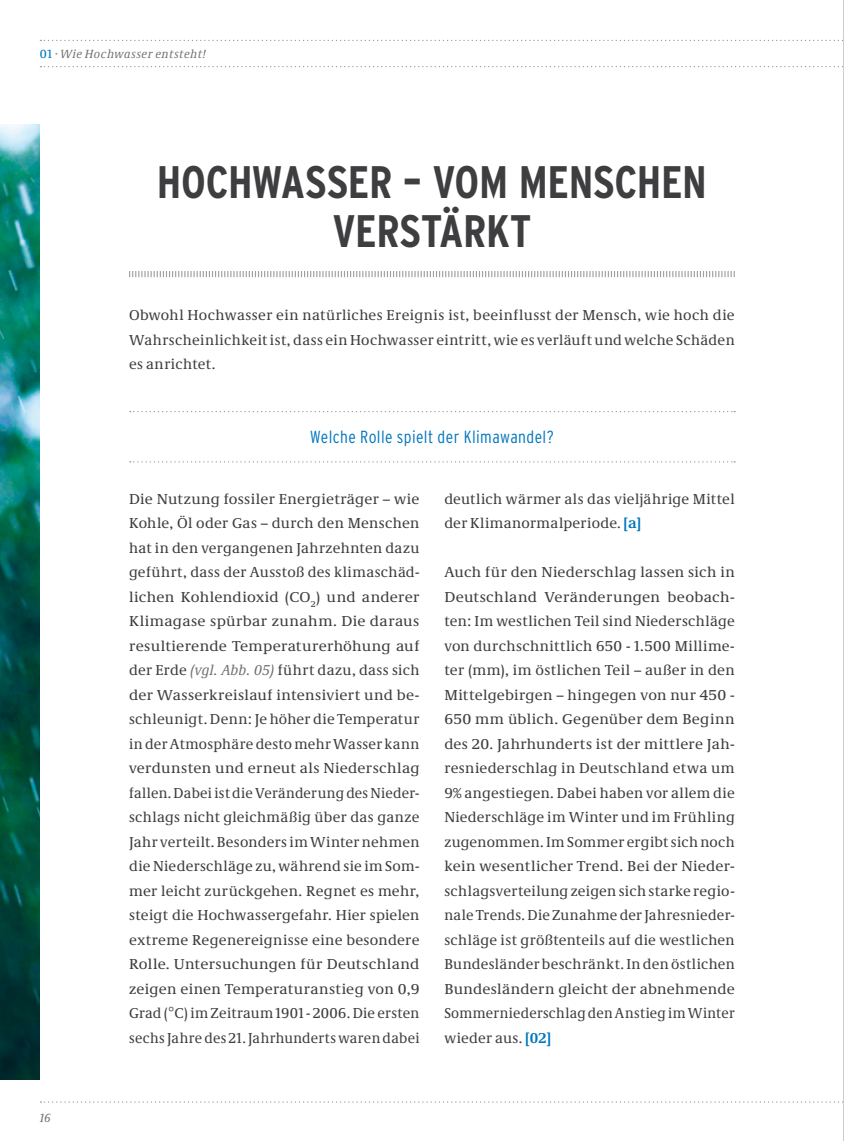
<style>
.page{position:relative;width:844px;height:1141px;background:#fff}
.page>*{position:absolute;margin:0;border:0;box-sizing:border-box;transform-origin:0 0}
.Innenseiten_Headline{font:700 condensed 45.5px/49px "Interstate";letter-spacing:-.005em;color:#3e3d40;text-align:center}
.Innenseite_Subheadli{font:300 condensed 17.5px "Interstate";letter-spacing:.02em;color:#0076bd}
.Fließtext{font:14.88px/24.5px "Neue Demos";letter-spacing:.025em;color:#3e3d40;text-align:justify}
.Fließtext-2{font:14.88px/24.5px "Neue Demos";letter-spacing:.025em;color:#3e3d40;text-align:justify;scale:1.04 1}
.t1{font:italic 12.25px "Neue Demos";letter-spacing:.04em;color:#707172}
.s1{font-style:normal;color:#0076bd}
.s2{font-style:italic;color:#707172}
.s3{font-weight:700;color:#0076bd}
</style>
<div class="page">
<img style="left:0;top:124px;width:40px;height:956px">
<svg style="left:129px;top:271px;width:605px;height:6px"></svg>
<svg style="left:130px;top:461px;width:605px;height:2px"></svg>
<svg style="left:130px;top:411px;width:605px;height:1px"></svg>
<svg style="left:40px;top:1101px;width:803px;height:2px"></svg>
<svg style="left:40px;top:40px;width:803px;height:1px"></svg>
<svg style="left:40px;top:66px;width:803px;height:1px"></svg>
<hr style="left:843px;top:0;width:1px;height:1141px;background:#9c9e9f">
<p class="t1" style="left:40px;top:47px;width:168px"><span class="s1">01</span> · Wie Hochwasser entsteht!</p>
<p class="Innenseiten_Headline" style="left:157px;top:157px;width:551px">HOCHWASSER – VOM MENSCHEN<br>VERSTÄRKT</p>
<p class="Fließtext" style="left:129px;top:303px;width:607px">Obwohl Hochwasser ein natürliches Ereignis ist, beeinflusst der Mensch, wie hoch die Wahrscheinlichkeit ist, dass ein Hochwasser eintritt, wie es verläuft und welche Schäden es anrichtet.</p>
<p class="Innenseite_Subheadli" style="left:310px;top:427px;width:245px">Welche Rolle spielt der Klimawandel?</p>
<p class="t1" style="left:40px;top:1111px;width:13px">16</p>
<p class="Fließtext-2" style="left:129px;top:486px;width:281px">Die Nutzung fossiler Energieträger – wie Kohle, Öl oder Gas – durch den Menschen hat in den vergangenen Jahrzehnten dazu geführt, dass der Ausstoß des klimaschäd&shy;lichen Kohlendioxid (CO<sub>2</sub>) und anderer Klimagase spürbar zunahm. Die daraus resultierende Temperaturerhöhung auf der Erde <span class="s2">(vgl. Abb. 05)</span> führt dazu, dass sich der Wasserkreislauf intensiviert und be&shy;schleunigt. Denn: Je höher die Temperatur in der Atmosphäre desto mehr Wasser kann verdunsten und erneut als Niederschlag fallen. Dabei ist die Veränderung des Nieder&shy;schlags nicht gleichmäßig über das ganze Jahr verteilt. Besonders im Winter nehmen die Niederschläge zu, während sie im Som&shy;mer leicht zurückgehen. Regnet es mehr, steigt die Hochwassergefahr. Hier spielen extreme Regenereignisse eine besondere Rolle. Untersuchungen für Deutschland zeigen einen Temperaturanstieg von 0,9<br>Grad (°C) im Zeitraum 1901 - 2006. Die ersten sechs Jahre des 21. Jahrhunderts waren dabei</p>
<p class="Fließtext" style="left:444px;top:486px;width:292px">deutlich wärmer als das vieljährige Mittel der Klimanormalperiode. <span class="s3">[a]</span></p>
<p class="Fließtext" style="left:444px;top:560px;width:292px">Auch für den Niederschlag lassen sich in Deutschland Veränderungen beobach&shy;ten: Im westlichen Teil sind Niederschläge von durchschnittlich 650 - 1.500 Millime&shy;ter (mm), im östlichen Teil – außer in den Mittelgebirgen – hingegen von nur 450 - 650 mm üblich. Gegenüber dem Beginn des 20. Jahrhunderts ist der mittlere Jah&shy;resniederschlag in Deutschland etwa um 9% angestiegen. Dabei haben vor allem die Niederschläge im Winter und im Frühling zugenommen. Im Sommer ergibt sich noch kein wesentlicher Trend. Bei der Nieder&shy;schlagsverteilung zeigen sich starke regio&shy;nale Trends. Die Zunahme der Jahresnieder&shy;schläge ist größtenteils auf die westlichen Bundesländer beschränkt. In den östlichen Bundesländern gleicht der abnehmende Sommerniederschlag den Anstieg im Winter wieder aus. <span class="s3">[02]</span></p>
</div>
